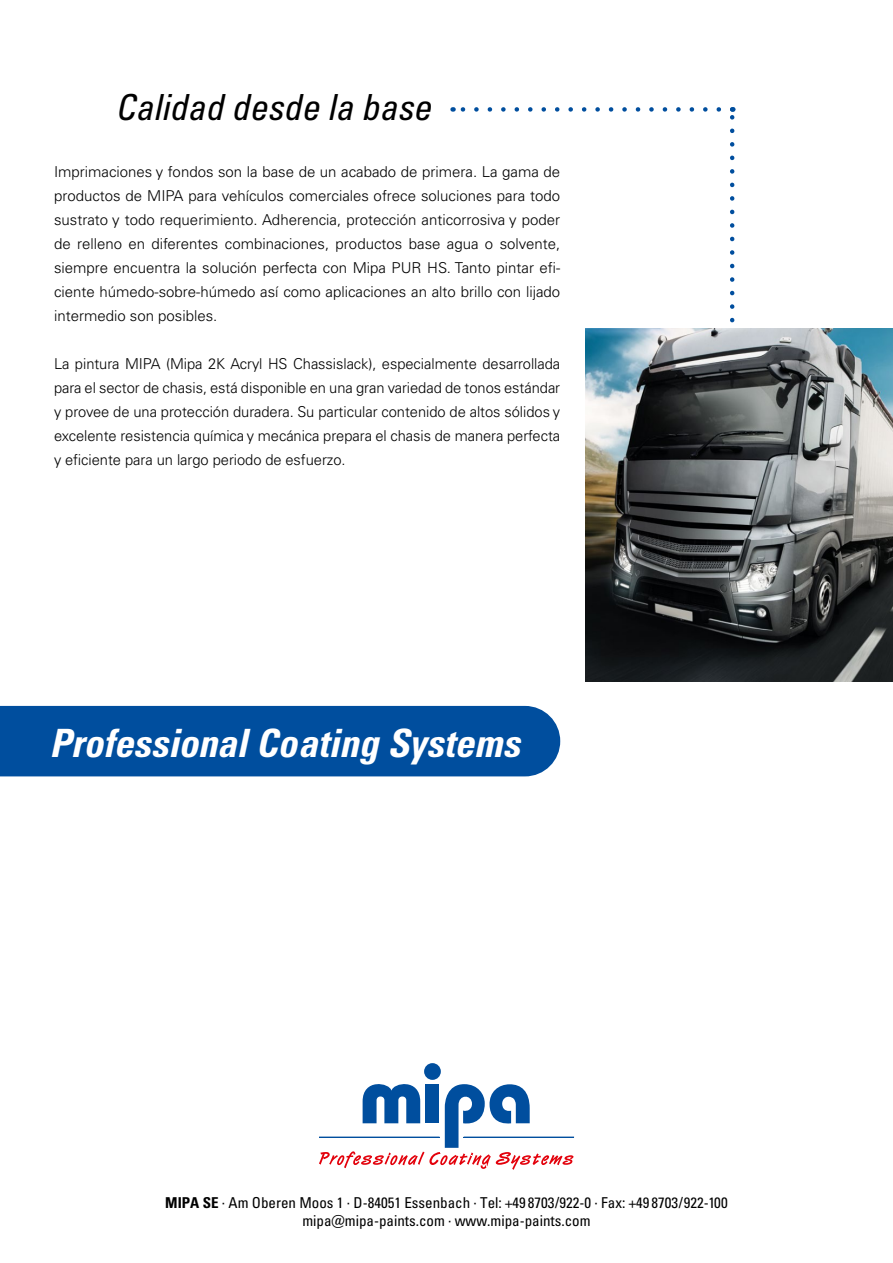
<style>
.page{position:relative;width:893px;height:1263px;background:#fff}
.page>*{position:absolute;margin:0;border:0;box-sizing:border-box;transform-origin:0 0}
.t1{font:39px "Univers LTCYR 67 Bold Cond Obl";color:#fff}
.t2{font:36px "Univers LTCYR 57 Condensed Obl";color:#000}
.t3{font:300 15px/24px "Univers LT Pro 45";color:#000;text-align:justify}
.t4{font:condensed 15px/18px "Univers LTCYR 57";color:#000;text-align:center}
.s1{font-family:"Univers LTCYR 67 Bold Cond";font-stretch:normal}
</style>
<div class="page">
<div style="left:0;top:706px;width:560px;height:70px;background:#004e9e"></div>
<hr style="left:464px;top:1137px;width:110px;height:1px;background:#004e9e">
<div style="left:424px;top:1063px;width:17px;height:17px;background:#004e9e;border-radius:50%"></div>
<svg style="left:319px;top:1078px;width:254px;height:92px"></svg>
<svg style="left:730px;top:107px;width:4px;height:222px"></svg>
<svg style="left:453px;top:107px;width:266px;height:5px"></svg>
<img style="left:586px;top:329px;width:307px;height:353px">
<h2 class="t2" style="left:115px;top:85px;width:317px">Calidad desde la base</h2>
<p class="t3" style="left:54px;top:160px;width:508px">Imprimaciones y fondos son la base de un acabado de primera. La gama de productos de MIPA para vehículos comerciales ofrece soluciones para todo sustrato y todo requerimiento. Adherencia, protección anticorrosiva y poder de relleno en diferentes combinaciones, productos base agua o solvente, siempre encuentra la solución perfecta con Mipa PUR HS. Tanto pintar efi&shy;ciente húmedo-sobre-húmedo así como aplicaciones an alto brillo con lijado intermedio son posibles.</p>
<p class="t3" style="left:54px;top:352px;width:508px">La pintura MIPA (Mipa 2K Acryl HS Chassislack), especialmente desarrollada para el sector de chasis, está disponible en una gran variedad de tonos estándar y provee de una protección duradera. Su particular contenido de altos sólidos y excelente resistencia química y mecánica prepara el chasis de manera perfecta y eficiente para un largo periodo de esfuerzo.</p>
<h1 class="t1" style="left:50px;top:719px;width:472px">Professional Coating Systems</h1>
<p class="t4" style="left:165px;top:1193px;width:564px"><span class="s1">MIPA SE</span> · Am Oberen Moos 1 · D-84051 Essenbach · Tel: +49 8703/922-0 · Fax: +49 8703/922-100 mipa@mipa-paints.com · www.mipa-paints.com</p>
</div>
